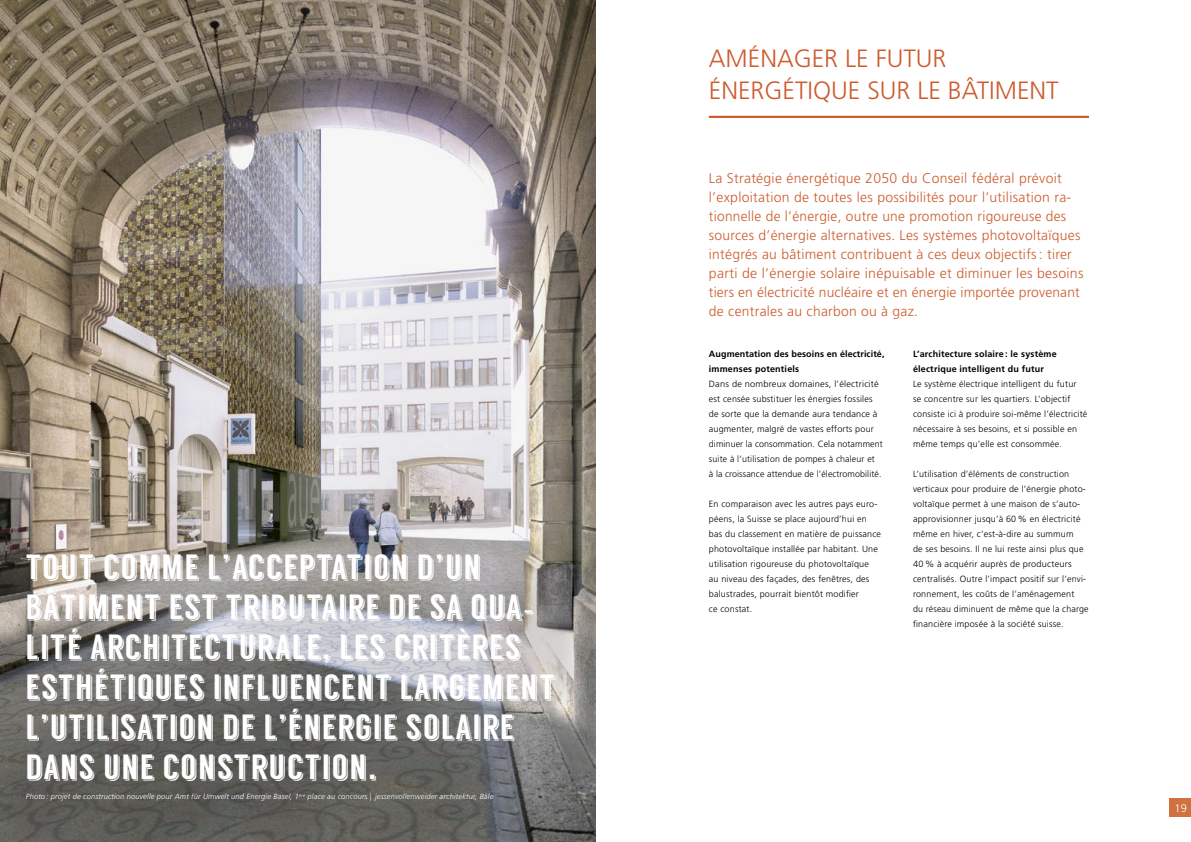
<style>
.page{position:relative;width:1191px;height:842px;background:#fff}
.page>*{position:absolute;margin:0;border:0;box-sizing:border-box;transform-origin:0 0}
.t1{font:35px/40px "Langdon";letter-spacing:.02em;color:#fff}
.t2{font:300 25px/32px "Frutiger LT Std";color:#cc5c2e}
.t3{font:300 14px/19px "Frutiger LT Std";letter-spacing:.02em;color:#cc5c2e}
.t4{font:300 11px "Frutiger LT Std";color:#fff}
.t5{font:300 9px/15px "Frutiger LT Std";letter-spacing:.02em;color:#000}
.t6{font:700 9px/15px "Frutiger LT Std";letter-spacing:.02em;color:#000}
.t7{font:italic 300 7.5px "Frutiger LT Std";letter-spacing:.02em;color:#fff}
</style>
<div class="page">
<div style="left:1169px;top:798px;width:22px;height:18px;background:#d07140"></div>
<img style="left:0;top:0;width:595px;height:842px">
<hr style="left:709px;top:116px;width:380px;height:2px;background:#cc5c2e">
<h1 class="t1" style="left:26px;top:547px;width:532px">TOUT COMME L’ACCEPTATION D’UN<br>BÂTIMENT EST TRIBUTAIRE DE SA QUA-<br>LITÉ ARCHITECTURALE, LES CRITÈRES<br>ESTHÉTIQUES INFLUENCENT LARGEMENT<br>L’UTILISATION DE L’ÉNERGIE SOLAIRE<br>DANS UNE CONSTRUCTION.</h1>
<p class="t7" style="left:26px;top:792px;width:469px">Photo : projet de construction nouvelle pour Amt für Umwelt und Energie Basel, 1<sup>ère</sup> place au concours | jessenvollenweider architektur, Bâle</p>
<h2 class="t2" style="left:709px;top:43px;width:351px">AMÉNAGER LE FUTUR<br>ÉNERGÉTIQUE SUR LE BÂTIMENT</h2>
<p class="t3" style="left:709px;top:169px;width:376px">La Stratégie énergétique 2050 du Conseil fédéral prévoit l’exploitation de toutes les possibilités pour l’utilisation ra&shy;tionnelle de l’énergie, outre une promotion rigoureuse des sources d’énergie alternatives. Les systèmes photovoltaïques intégrés au bâtiment contribuent à ces deux objectifs : tirer parti de l’énergie solaire inépuisable et diminuer les besoins tiers en électricité nucléaire et en énergie importée provenant de centrales au charbon ou à gaz.</p>
<p class="t6" style="left:709px;top:347px;width:177px">Augmentation des besoins en électricité, immenses potentiels</p>
<p class="t5" style="left:709px;top:377px;width:175px">Dans de nombreux domaines, l’électricité est censée substituer les énergies fossiles de sorte que la demande aura tendance à augmenter, malgré de vastes efforts pour diminuer la consommation. Cela notamment suite à l’utilisation de pompes à chaleur et<br>à la croissance attendue de l’électromobilité.</p>
<p class="t5" style="left:709px;top:497px;width:174px">En comparaison avec les autres pays euro&shy;péens, la Suisse se place aujourd’hui en bas du classement en matière de puissance photovoltaïque installée par habitant. Une utilisation rigoureuse du photovoltaïque<br>au niveau des façades, des fenêtres, des balustrades, pourrait bientôt modifier<br>ce constat.</p>
<p class="t6" style="left:913px;top:347px;width:145px">L’architecture solaire : le système électrique intelligent du futur</p>
<p class="t5" style="left:913px;top:377px;width:176px">Le système électrique intelligent du futur<br>se concentre sur les quartiers. L’objectif consiste ici à produire soi-même l’électricité nécessaire à ses besoins, et si possible en même temps qu’elle est consommée.</p>
<p class="t5" style="left:913px;top:467px;width:177px">L’utilisation d’éléments de construction verticaux pour produire de l’énergie photo&shy;voltaïque permet à une maison de s’auto&shy;approvisionner jusqu’à 60 % en électricité même en hiver, c’est-à-dire au summum<br>de ses besoins. Il ne lui reste ainsi plus que 40 % à acquérir auprès de producteurs centralisés. Outre l’impact positif sur l’envi&shy;ronnement, les coûts de l’aménagement<br>du réseau diminuent de même que la charge financière imposée à la société suisse.</p>
<p class="t4" style="left:1174px;top:801px;width:14px">19</p>
</div>
